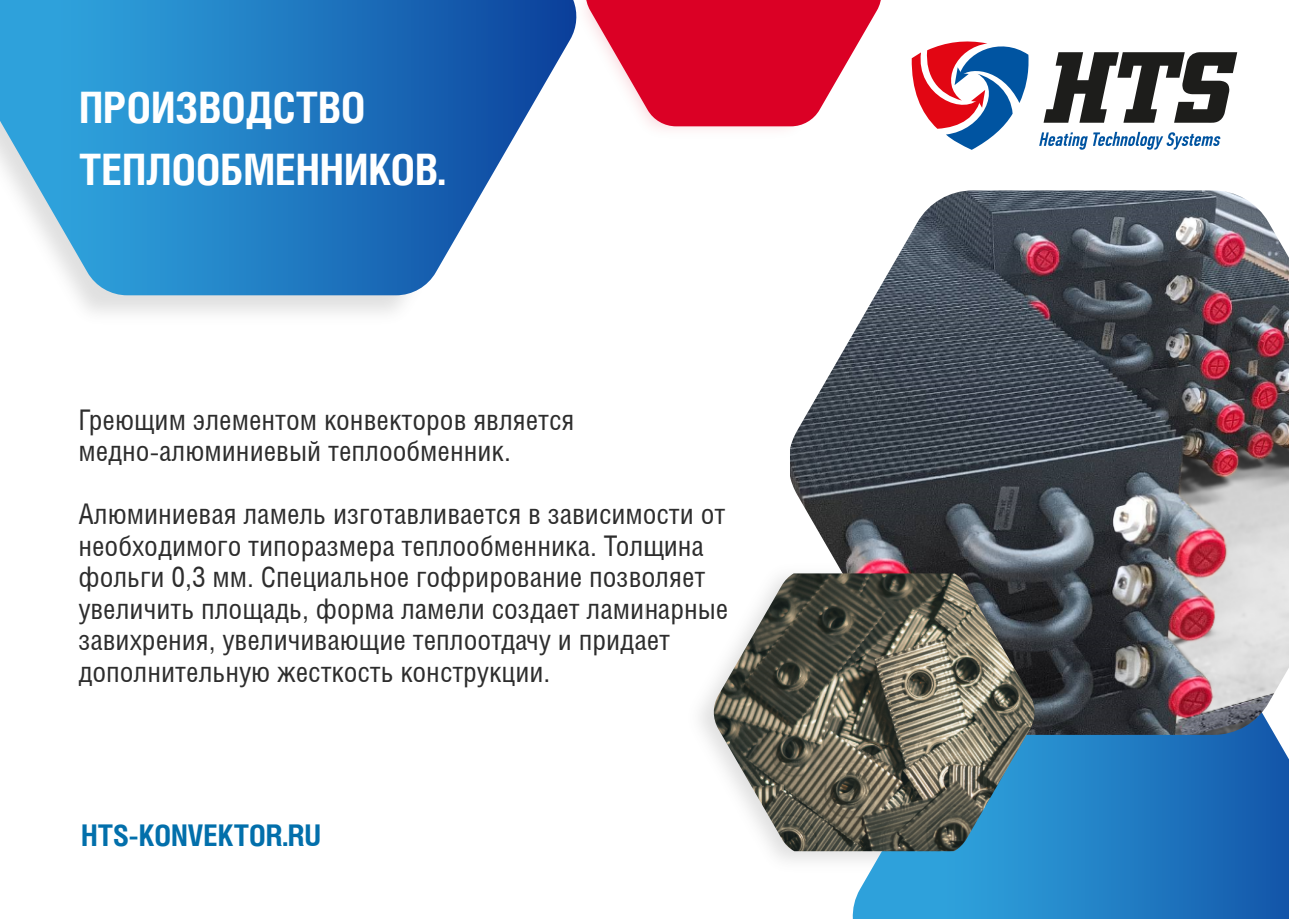
<style>
.page{position:relative;width:1289px;height:919px;background:#fff}
.page>*{position:absolute;margin:0;border:0;box-sizing:border-box;transform-origin:0 0}
.t1{font:700 43.5px/62.6px "Helios Cond";color:#fff}
.t2{font:700 30px "Helios Cond";color:#026fab}
.t3{font:28.5px/31.5px "Helios Cond";color:#2d2d2d}
</style>
<div class="page">
<svg style="left:911px;top:41px;width:118px;height:109px"></svg>
<svg style="left:1043px;top:52px;width:194px;height:71px"></svg>
<svg style="left:1039px;top:132px;width:181px;height:18px"></svg>
<svg style="left:0;top:0;width:534px;height:295px;background:#3c8dca"></svg>
<svg style="left:852px;top:734px;width:436px;height:184px;background:#247ec3"></svg>
<img style="left:534px;top:0;width:261px;height:130px">
<svg style="left:584px;top:0;width:297px;height:126px"></svg>
<img style="left:790px;top:190px;width:498px;height:544px">
<img style="left:712px;top:573px;width:324px;height:278px">
<h1 class="t1" style="left:79px;top:75px;width:368px">ПРОИЗВОДСТВО<br>ТЕПЛООБМЕННИКОВ.</h1>
<p class="t3" style="left:78px;top:403px;width:497px">Греющим элементом конвекторов является медно-алюминиевый теплообменник.</p>
<p class="t3" style="left:78px;top:497px;width:651px">Алюминиевая ламель изготавливается в зависимости от необходимого типоразмера теплообменника. Толщина фольги 0,3 мм. Специальное гофрирование позволяет увеличить площадь, форма ламели создает ламинарные завихрения, увеличивающие теплоотдачу и придает дополнительную жесткость конструкции.</p>
<p class="t2" style="left:81px;top:817px;width:241px">HTS-KONVEKTOR.RU</p>
</div>
